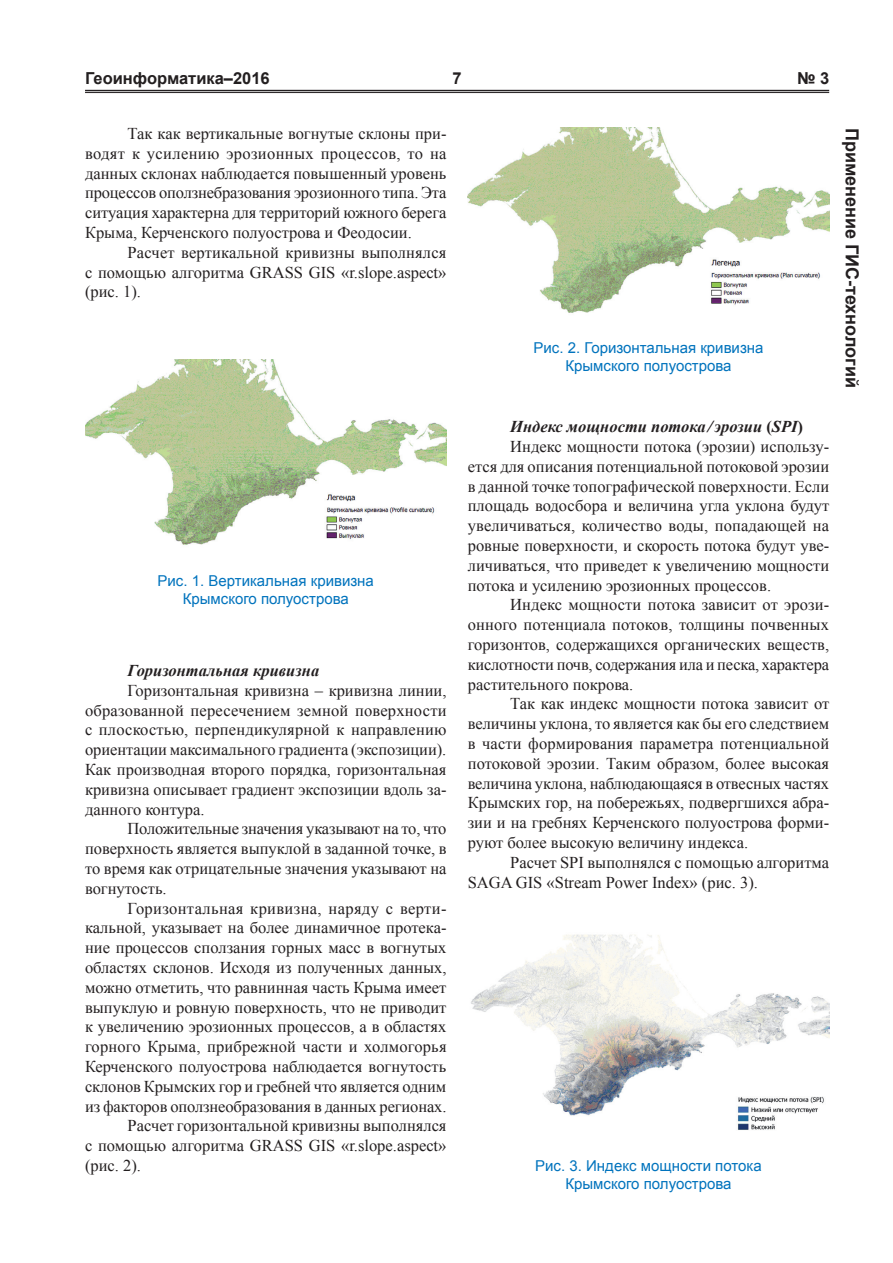
<style>
.page{position:relative;width:893px;height:1263px;background:#fff}
.page>*{position:absolute;margin:0;border:0;box-sizing:border-box;transform-origin:0 0}
.t1{font:700 18px "Arial";color:#231f20}
.t2{font:16.5px/19.8px "Times New Roman";color:#231f20;text-align:justify}
.t3{font:italic 700 16.5px "Times New Roman";color:#231f20}
.t4{font:16.5px "Times New Roman";letter-spacing:.02em;color:#231f20}
.t5{font:700 16.5px "Arial";color:#231f20}
.t6{font:15px/18px "Arial";color:#0073bd;text-align:center}
.s1{font-style:normal}
</style>
<div class="page">
<hr style="left:85px;top:90px;width:744px;height:1px;background:#231f20">
<hr style="left:85px;top:92px;width:744px;height:1px;background:#231f20">
<img style="left:85px;top:359px;width:361px;height:186px">
<img style="left:468px;top:128px;width:361px;height:185px">
<img style="left:471px;top:934px;width:358px;height:196px">
<p class="t5" style="left:85px;top:68px;width:186px">Геоинформатика–2016</p>
<p class="t5" style="left:452px;top:68px;width:11px">7</p>
<p class="t5" style="left:797px;top:68px;width:34px">№ 3</p>
<p class="t2" style="left:85px;top:123px;width:363px;text-indent:43px">Так как вертикальные вогнутые склоны при&shy;водят к усилению эрозионных процессов, то на данных склонах наблюдается повышенный уровень процессов оползнебразования эрозионного типа. Эта ситуация характерна для территорий южного берега Крыма, Керченского полуострова и Феодосии.</p>
<p class="t2" style="left:85px;top:242px;width:363px;text-indent:43px">Расчет вертикальной кривизны выполнялся с помощью алгоритма GRASS GIS «r.slope.aspect» (рис. 1).</p>
<p class="t6" style="left:158px;top:572px;width:218px">Рис. 1. Вертикальная кривизна<br>Крымского полуострова</p>
<p class="t3" style="left:128px;top:659px;width:193px">Горизонтальная кривизна</p>
<p class="t2" style="left:85px;top:680px;width:363px;text-indent:43px">Горизонтальная кривизна – кривизна линии, образованной пересечением земной поверхности с плоскостью, перпендикулярной к направлению ориентации максимального градиента (экспозиции).<br>Как производная второго порядка, горизонтальная кривизна описывает градиент экспозиции вдоль за&shy;данного контура.</p>
<p class="t2" style="left:85px;top:819px;width:363px;text-indent:43px">Положительные значения указывают на то, что поверхность является выпуклой в заданной точке, в то время как отрицательные значения указывают на вогнутость.</p>
<p class="t4" style="left:128px;top:897px;width:320px">Горизонтальная кривизна, наряду с верти-</p>
<p class="t2" style="left:85px;top:918px;width:363px">кальной, указывает на более динамичное протека-</p>
<p class="t2" style="left:85px;top:937px;width:363px">ние процессов сползания горных масс в вогнутых</p>
<p class="t2" style="left:85px;top:957px;width:363px">областях склонов. Исходя из полученных данных,</p>
<p class="t2" style="left:85px;top:977px;width:363px">можно отметить, что равнинная часть Крыма имеет</p>
<p class="t2" style="left:85px;top:997px;width:363px">выпуклую и ровную поверхность, что не приводит</p>
<p class="t2" style="left:85px;top:1017px;width:363px">к увеличению эрозионных процессов, а в областях</p>
<p class="t2" style="left:85px;top:1036px;width:363px">горного Крыма, прибрежной части и холмогорья</p>
<p class="t2" style="left:85px;top:1056px;width:363px">Керченского полуострова наблюдается вогнутость</p>
<p class="t2" style="left:85px;top:1076px;width:363px">склонов Крымских гор и гребней что является одним</p>
<p class="t2" style="left:85px;top:1096px;width:363px">из факторов оползнеобразования в данных регионах.</p>
<p class="t2" style="left:128px;top:1116px;width:320px">Расчет горизонтальной кривизны выполнялся</p>
<p class="t2" style="left:85px;top:1135px;width:363px">с помощью алгоритма GRASS GIS «r.slope.aspect»</p>
<p class="t2" style="left:85px;top:1155px;width:58px">(рис. 2).</p>
<p class="t6" style="left:533px;top:338px;width:232px">Рис. 2. Горизонтальная кривизна<br>Крымского полуострова</p>
<p class="t1" style="left:864px;top:128px;width:262px;rotate:90deg">Применение ГИС-технологий</p>
<p class="t3" style="left:510px;top:415px;width:294px">Индекс мощности потока/ эрозии <span class="s1">(</span>SPI<span class="s1">)</span></p>
<p class="t2" style="left:510px;top:436px;width:320px">Индекс мощности потока (эрозии) использу-</p>
<p class="t2" style="left:468px;top:456px;width:363px">ется для описания потенциальной потоковой эрозии</p>
<p class="t2" style="left:468px;top:476px;width:363px">в данной точке топографической поверхности. Если</p>
<p class="t2" style="left:468px;top:496px;width:363px">площадь водосбора и величина угла уклона будут</p>
<p class="t2" style="left:468px;top:515px;width:363px">увеличиваться, количество воды, попадающей на</p>
<p class="t2" style="left:468px;top:535px;width:363px">ровные поверхности, и скорость потока будут уве-</p>
<p class="t2" style="left:468px;top:555px;width:363px">личиваться, что приведет к увеличению мощности</p>
<p class="t2" style="left:468px;top:575px;width:305px">потока и усилению эрозионных процессов.</p>
<p class="t2" style="left:510px;top:595px;width:320px">Индекс мощности потока зависит от эрози-</p>
<p class="t2" style="left:468px;top:614px;width:363px">онного потенциала потоков, толщины почвенных</p>
<p class="t2" style="left:468px;top:634px;width:363px">горизонтов, содержащихся органических веществ,</p>
<p class="t2" style="left:468px;top:654px;width:363px">кислотности почв, содержания ила и песка, характера</p>
<p class="t2" style="left:468px;top:674px;width:167px">растительного покрова.</p>
<p class="t2" style="left:510px;top:694px;width:320px">Так как индекс мощности потока зависит от</p>
<p class="t2" style="left:468px;top:713px;width:363px">величины уклона, то является как бы его следствием</p>
<p class="t2" style="left:468px;top:733px;width:363px">в части формирования параметра потенциальной</p>
<p class="t2" style="left:468px;top:753px;width:363px">потоковой эрозии. Таким образом, более высокая</p>
<p class="t2" style="left:468px;top:773px;width:363px">величина уклона, наблюдающаяся в отвесных частях</p>
<p class="t2" style="left:468px;top:793px;width:363px">Крымских гор, на побережьях, подвергшихся абра-</p>
<p class="t2" style="left:468px;top:812px;width:363px">зии и на гребнях Керченского полуострова форми-</p>
<p class="t2" style="left:468px;top:832px;width:282px">руют более высокую величину индекса.</p>
<p class="t2" style="left:510px;top:852px;width:320px">Расчет SPI выполнялся с помощью алгоритма</p>
<p class="t2" style="left:468px;top:872px;width:292px">SAGA GIS «Stream Power Index» (рис. 3).</p>
<p class="t6" style="left:535px;top:1156px;width:228px">Рис. 3. Индекс мощности потока<br>Крымского полуострова</p>
</div>
